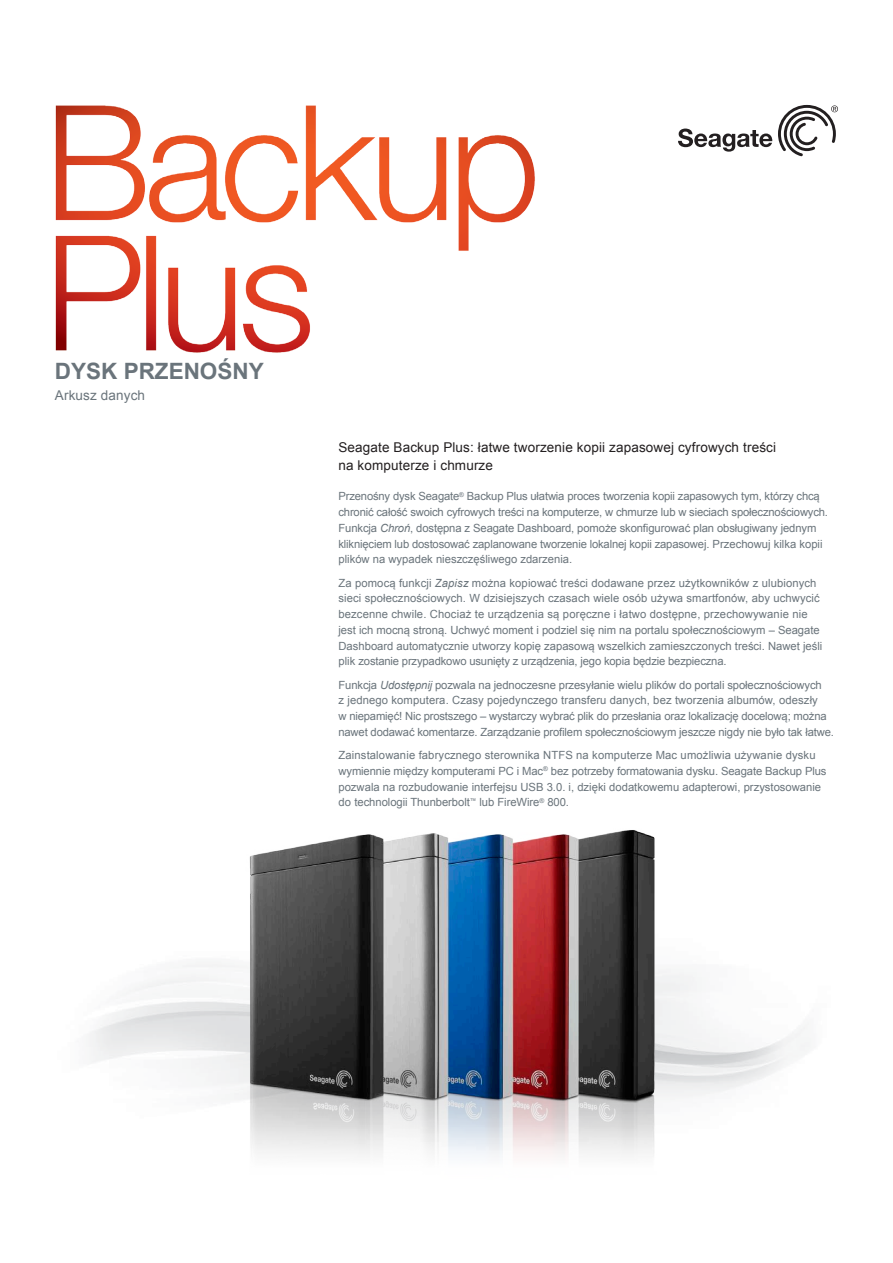
<style>
.page{position:relative;width:893px;height:1263px;background:#fff}
.page>*{position:absolute;margin:0;border:0;box-sizing:border-box;transform-origin:0 0}
.t1{font:700 22.5px "Arial";color:#6a747b}
.t2{font:13.5px/18px "Arial";letter-spacing:.01em;color:#231f20}
.t3{font:13.5px "Arial";letter-spacing:.01em;color:#6a747b}
.t4{font:11.25px/15.8px "Arial";letter-spacing:-.005em;color:#6a747b}
.s1{font-style:italic}
</style>
<div class="page">
<img style="left:147px;top:830px;width:680px;height:335px">
<img style="left:55px;top:105px;width:480px;height:248px">
<svg style="left:678px;top:129px;width:94px;height:23px"></svg>
<svg style="left:778px;top:105px;width:60px;height:51px"></svg>
<h1 class="t1" style="left:55px;top:356px;width:210px">DYSK PRZENOŚNY</h1>
<p class="t3" style="left:55px;top:386px;width:92px">Arkusz danych</p>
<p class="t2" style="left:338px;top:439px;width:439px">Seagate Backup Plus: łatwe tworzenie kopii zapasowej cyfrowych treści na komputerze i chmurze</p>
<p class="t4" style="left:338px;top:489px;width:491px">Przenośny dysk Seagate<sup>®</sup> Backup Plus ułatwia proces tworzenia kopii zapasowych tym, którzy chcą chronić całość swoich cyfrowych treści na komputerze, w chmurze lub w sieciach społecznościowych.<br>Funkcja <span class="s1">Chroń</span>, dostępna z Seagate Dashboard, pomoże skonfigurować plan obsługiwany jednym kliknięciem lub dostosować zaplanowane tworzenie lokalnej kopii zapasowej. Przechowuj kilka kopii plików na wypadek nieszczęśliwego zdarzenia.</p>
<p class="t4" style="left:338px;top:575px;width:485px">Za pomocą funkcji <span class="s1">Zapisz</span> można kopiować treści dodawane przez użytkowników z ulubionych sieci społecznościowych. W dzisiejszych czasach wiele osób używa smartfonów, aby uchwycić bezcenne chwile. Chociaż te urządzenia są poręczne i łatwo dostępne, przechowywanie nie jest ich mocną stroną. Uchwyć moment i podziel się nim na portalu społecznościowym – Seagate Dashboard automatycznie utworzy kopię zapasową wszelkich zamieszczonych treści. Nawet jeśli plik zostanie przypadkowo usunięty z urządzenia, jego kopia będzie bezpieczna.</p>
<p class="t4" style="left:338px;top:677px;width:497px">Funkcja <span class="s1">Udostępnij</span> pozwala na jednoczesne przesyłanie wielu plików do portali społecznościowych<br>z jednego komputera. Czasy pojedynczego transferu danych, bez tworzenia albumów, odeszły<br>w niepamięć! Nic prostszego – wystarczy wybrać plik do przesłania oraz lokalizację docelową; można nawet dodawać komentarze. Zarządzanie profilem społecznościowym jeszcze nigdy nie było tak łatwe.</p>
<p class="t4" style="left:338px;top:747px;width:490px">Zainstalowanie fabrycznego sterownika NTFS na komputerze Mac umożliwia używanie dysku wymiennie między komputerami PC i Mac<sup>®</sup> bez potrzeby formatowania dysku. Seagate Backup Plus pozwala na rozbudowanie interfejsu USB 3.0. i, dzięki dodatkowemu adapterowi, przystosowanie do technologii Thunberbolt<sup>™</sup> lub FireWire<sup>®</sup> 800.</p>
</div>
